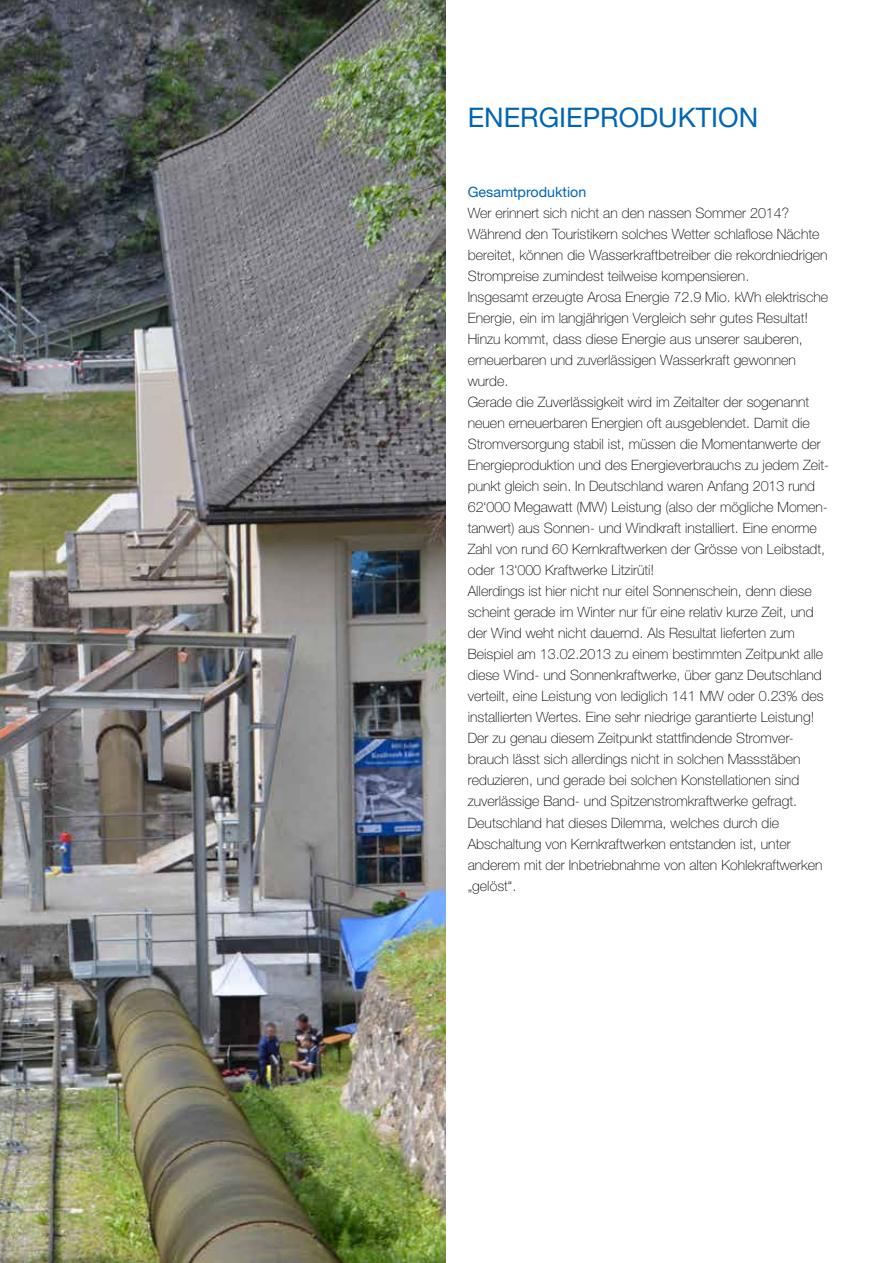
<style>
.page{position:relative;width:893px;height:1263px;background:#fff}
.page>*{position:absolute;margin:0;border:0;box-sizing:border-box;transform-origin:0 0}
.t1{font:27px "Helvetica Neue LT Std";color:#0066b3}
.t2{font:100 14.25px/21px "Helvetica Neue LT Std";color:#000}
.t3{font:14.25px "Helvetica Neue LT Std";color:#0066b3}
</style>
<div class="page">
<img style="left:0;top:0;width:445px;height:1263px">
<h1 class="t1" style="left:468px;top:101px;width:292px">Energieproduktion</h1>
<p class="t3" style="left:468px;top:184px;width:120px">Gesamtproduktion</p>
<p class="t2" style="left:468px;top:203px;width:363px">Wer erinnert sich nicht an den nassen Sommer 2014?<br>Während den Touristikern solches Wetter schlaflose Nächte bereitet, können die Wasserkraftbetreiber die rekordniedrigen Strompreise zumindest teilweise kompensieren.<br>Insgesamt erzeugte Arosa Energie 72.9 Mio. kWh elektrische Energie, ein im langjährigen Vergleich sehr gutes Resultat!<br>Hinzu kommt, dass diese Energie aus unserer sauberen, erneuerbaren und zuverlässigen Wasserkraft gewonnen wurde.<br>Gerade die Zuverlässigkeit wird im Zeitalter der sogenannt neuen erneuerbaren Energien oft ausgeblendet. Damit die Stromversorgung stabil ist, müssen die Momentanwerte der Energieproduktion und des Energieverbrauchs zu jedem Zeit&shy;punkt gleich sein. In Deutschland waren Anfang 2013 rund 62‘000 Megawatt (MW) Leistung (also der mögliche Momen&shy;tanwert) aus Sonnen- und Windkraft installiert. Eine enorme Zahl von rund 60 Kernkraftwerken der Grösse von Leibstadt, oder 13‘000 Kraftwerke Litzirüti!<br>Allerdings ist hier nicht nur eitel Sonnenschein, denn diese scheint gerade im Winter nur für eine relativ kurze Zeit, und der Wind weht nicht dauernd. Als Resultat lieferten zum Beispiel am 13.02.2013 zu einem bestimmten Zeitpunkt alle diese Wind- und Sonnenkraftwerke, über ganz Deutschland verteilt, eine Leistung von lediglich 141 MW oder 0.23% des installierten Wertes. Eine sehr niedrige garantierte Leistung!<br>Der zu genau diesem Zeitpunkt stattfindende Stromver&shy;brauch lässt sich allerdings nicht in solchen Massstäben reduzieren, und gerade bei solchen Konstellationen sind zuverlässige Band- und Spitzenstromkraftwerke gefragt.<br>Deutschland hat dieses Dilemma, welches durch die Abschaltung von Kernkraftwerken entstanden ist, unter anderem mit der Inbetriebnahme von alten Kohlekraftwerken „gelöst“.</p>
</div>
